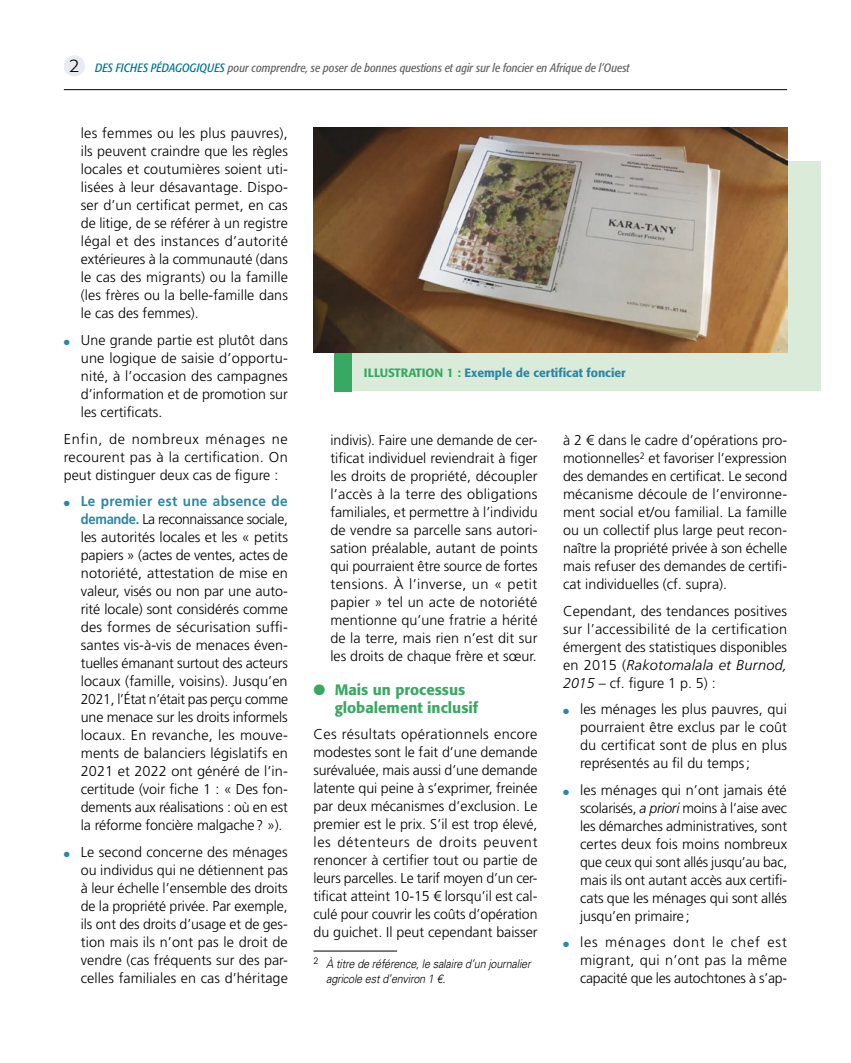
<style>
.page{position:relative;width:851px;height:1063px;background:#fff}
.page>*{position:absolute;margin:0;border:0;box-sizing:border-box;transform-origin:0 0}
.t1{font:300 18px "Formata";color:#000}
.t2{font:500 15px/18px "Formata";color:#38a962}
.t3{font:300 14.25px/18px "Frutiger LT Std";color:#000;text-align:justify}
.t4{font:italic condensed 12px "Formata";color:#646567}
.t5{font:italic 300 12px/14.4px "Univers LT Std";letter-spacing:-.015em;color:#000;scale:.9 1}
.t6{font:500 12px "Formata";color:#2b87a7}
.s1{color:#007496}
.s2{color:#2b87a7}
.s3{font-weight:700;color:#2b87a7}
.s4{color:#38a962}
.s5{font-style:italic}
</style>
<div class="page">
<div style="left:64px;top:55px;width:21px;height:21px;background:#e6ecf1;border-radius:50%"></div>
<hr style="left:64px;top:89px;width:723px;height:1px;background:#000">
<hr style="left:313px;top:951px;width:84px;height:1px;background:#000">
<div style="left:334px;top:162px;width:487px;height:229px;background:#daebda"></div>
<img style="left:313px;top:128px;width:474px;height:225px">
<div style="left:334px;top:353px;width:17px;height:38px;background:#38a962"></div>
<p class="t1" style="left:69px;top:55px;width:12px">2</p>
<p class="t4" style="left:95px;top:61px;width:536px"><span class="s1">DES FICHES PÉDAGOGIQUES</span> pour comprendre, se poser de bonnes questions et agir sur le foncier en Afrique de l’Ouest</p>
<p class="t3" style="left:81px;top:125px;width:209px">les femmes ou les plus pauvres), ils peuvent craindre que les règles locales et coutumières soient uti&shy;lisées à leur désavantage. Dispo&shy;ser d’un certificat permet, en cas de litige, de se référer à un registre légal et des instances d’autorité extérieures à la communauté (dans le cas des migrants) ou la famille (les frères ou la belle-famille dans le cas des femmes).</p>
<p class="t3" style="left:81px;top:331px;width:209px;text-indent:-17px"><span class="s2">●</span> Une grande partie est plutôt dans une logique de saisie d’opportu&shy;nité, à l’occasion des campagnes d’information et de promotion sur les certificats.</p>
<p class="t3" style="left:64px;top:430px;width:225px">Enfin, de nombreux ménages ne recourent pas à la certification. On peut distinguer deux cas de figure :</p>
<p class="t3" style="left:81px;top:493px;width:209px;text-indent:-17px"><span class="s2">●</span> <span class="s3">Le premier est une absence de demande.</span> La reconnaissance sociale, les autorités locales et les « petits papiers » (actes de ventes, actes de notoriété, attestation de mise en valeur, visés ou non par une auto&shy;rité locale) sont considérés comme des formes de sécurisation suffi&shy;santes vis-à-vis de menaces éven&shy;tuelles émanant surtout des acteurs locaux (famille, voisins). Jusqu’en 2021, l’État n’était pas perçu comme une menace sur les droits informels locaux. En revanche, les mouve&shy;ments de balanciers législatifs en 2021 et 2022 ont généré de l’in&shy;certitude (voir fiche 1 : « Des fon&shy;dements aux réalisations : où en est la réforme foncière malgache? »).</p>
<p class="t3" style="left:81px;top:843px;width:209px;text-indent:-17px"><span class="s2">●</span> Le second concerne des ménages ou individus qui ne détiennent pas à leur échelle l’ensemble des droits de la propriété privée. Par exemple, ils ont des droits d’usage et de ges&shy;tion mais ils n’ont pas le droit de vendre (cas fréquents sur des par&shy;celles familiales en cas d’héritage</p>
<p class="t6" style="left:364px;top:365px;width:263px"><span class="s4">ILLUSTRATION 1 :</span> Exemple de certificat foncier</p>
<p class="t3" style="left:330px;top:431px;width:209px">indivis). Faire une demande de cer&shy;tificat individuel reviendrait à figer les droits de propriété, découpler l’accès à la terre des obligations familiales, et permettre à l’individu de vendre sa parcelle sans autori&shy;sation préalable, autant de points qui pourraient être source de fortes tensions. À l’inverse, un « petit papier » tel un acte de notoriété mentionne qu’une fratrie a hérité de la terre, mais rien n’est dit sur les droits de chaque frère et sœur.</p>
<p class="t2" style="left:334px;top:680px;width:145px;text-indent:-21px">● Mais un processus globalement inclusif</p>
<p class="t3" style="left:313px;top:725px;width:226px">Ces résultats opérationnels encore modestes sont le fait d’une demande surévaluée, mais aussi d’une demande latente qui peine à s’exprimer, freinée par deux mécanismes d’exclusion. Le premier est le prix. S’il est trop élevé, les détenteurs de droits peuvent renoncer à certifier tout ou partie de leurs parcelles. Le tarif moyen d’un cer&shy;tificat atteint 10-15 € lorsqu’il est cal&shy;culé pour couvrir les coûts d’opération du guichet. Il peut cependant baisser</p>
<p class="t5" style="left:326px;top:957px;width:229px;text-indent:-13px"><sup>2</sup> À titre de référence, le salaire d’un journalier agricole est d’environ 1 €.</p>
<p class="t3" style="left:563px;top:431px;width:226px">à 2 € dans le cadre d’opérations pro&shy;motionnelles<sup>2</sup> et favoriser l’expression des demandes en certificat. Le second mécanisme découle de l’environne&shy;ment social et/ou familial. La famille ou un collectif plus large peut recon&shy;naître la propriété privée à son échelle mais refuser des demandes de certifi&shy;cat individuelles (cf. supra).</p>
<p class="t3" style="left:563px;top:602px;width:226px">Cependant, des tendances positives sur l’accessibilité de la certification émergent des statistiques disponibles en 2015 (<span class="s5">Rakotomalala et Burnod, 2015</span> – cf. figure 1 p. 5) :</p>
<p class="t3" style="left:580px;top:700px;width:208px;text-indent:-17px"><span class="s2">●</span> les ménages les plus pauvres, qui pourraient être exclus par le coût du certificat sont de plus en plus représentés au fil du temps;</p>
<p class="t3" style="left:580px;top:781px;width:209px;text-indent:-17px"><span class="s2">●</span> les ménages qui n’ont jamais été scolarisés, <span class="s5">a priori</span> moins à l’aise avec les démarches administratives, sont certes deux fois moins nombreux que ceux qui sont allés jusqu’au bac, mais ils ont autant accès aux certifi&shy;cats que les ménages qui sont allés jusqu’en primaire;</p>
<p class="t3" style="left:580px;top:933px;width:208px;text-indent:-17px"><span class="s2">●</span> les ménages dont le chef est migrant, qui n’ont pas la même capacité que les autochtones à s’ap-</p>
</div>
